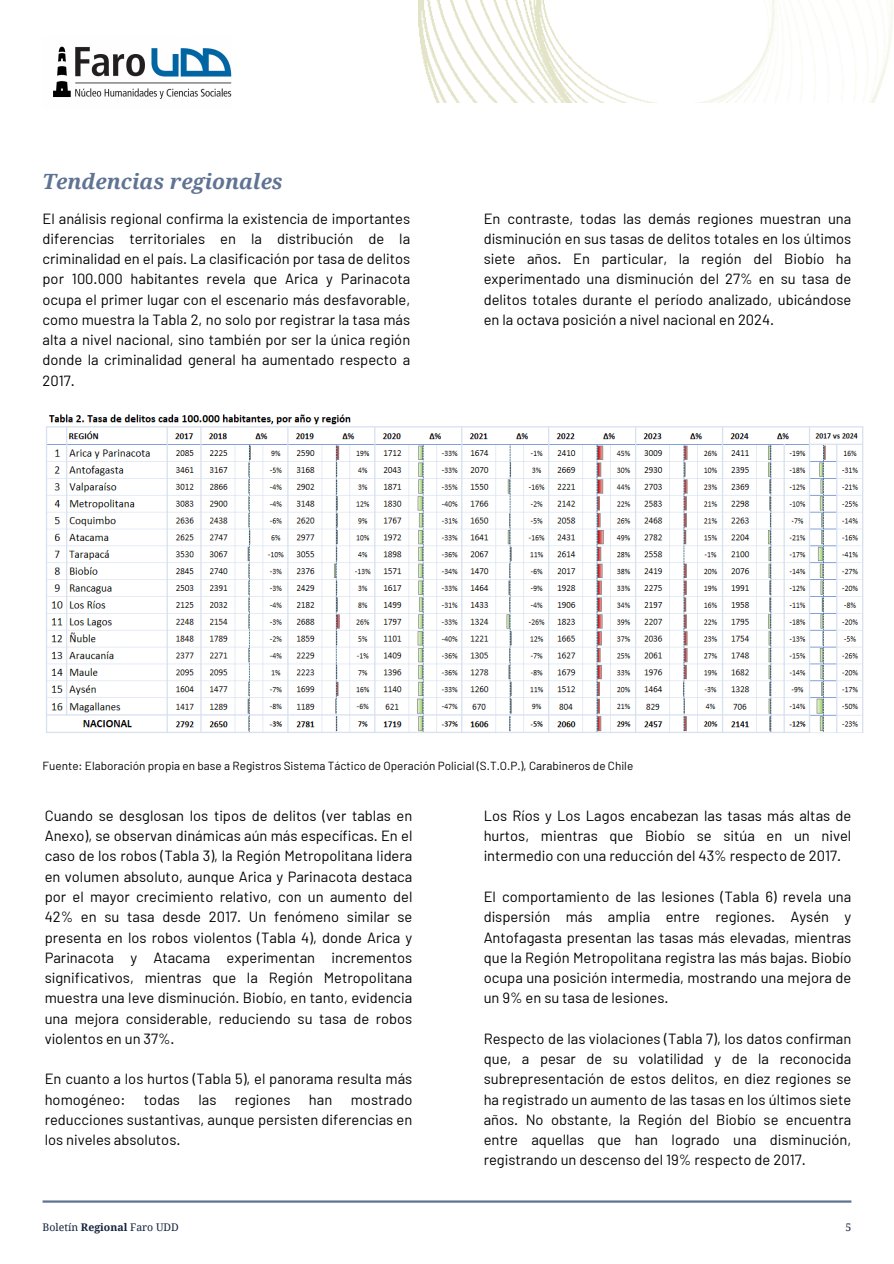
<style>
.page{position:relative;width:894px;height:1264px;background:#fff}
.page>*{position:absolute;margin:0;border:0;box-sizing:border-box;transform-origin:0 0}
.t1{font:italic 700 21px "Noto Serif";color:#5f7393}
.t2{font:14.7px/20.2px "Barlow";color:#000;text-align:justify}
.t3{font:11.7px "Barlow";color:#000}
.t4{font:10.5px "Noto Serif";color:#15233d}
.s1{font-weight:700}
</style>
<div class="page">
<hr style="left:43px;top:1200px;width:808px;height:2px;background:#5f7393">
<img style="left:53px;top:46px;width:179px;height:53px">
<img style="left:418px;top:0;width:475px;height:102px">
<img style="left:46px;top:414px;width:817px;height:319px">
<p class="t1" style="left:43px;top:167px;width:242px">Tendencias regionales</p>
<h2 class="t2" style="left:43px;top:207px;width:369px">El análisis regional confirma la existencia de importantes diferencias territoriales en la distribución de la criminalidad en el país. La clasificación por tasa de delitos por 100.000 habitantes revela que Arica y Parinacota ocupa el primer lugar con el escenario más desfavorable, como muestra la Tabla 2, no solo por registrar la tasa más alta a nivel nacional, sino también por ser la única región donde la criminalidad general ha aumentado respecto a 2017.</h2>
<h3 class="t2" style="left:483px;top:207px;width:369px">En contraste, todas las demás regiones muestran una disminución en sus tasas de delitos totales en los últimos siete años. En particular, la región del Biobío ha experimentado una disminución del 27% en su tasa de delitos totales durante el período analizado, ubicándose en la octava posición a nivel nacional en 2024.</h3>
<p class="t3" style="left:43px;top:757px;width:592px">Fuente: Elaboración propia en base a Registros Sistema Táctico de Operación Policial (S.T.O.P.), Carabineros de Chile</p>
<h2 class="t2" style="left:45px;top:805px;width:369px">Cuando se desglosan los tipos de delitos (ver tablas en Anexo), se observan dinámicas aún más específicas. En el caso de los robos (Tabla 3), la Región Metropolitana lidera en volumen absoluto, aunque Arica y Parinacota destaca por el mayor crecimiento relativo, con un aumento del 42% en su tasa desde 2017. Un fenómeno similar se presenta en los robos violentos (Tabla 4), donde Arica y Parinacota y Atacama experimentan incrementos significativos, mientras que la Región Metropolitana muestra una leve disminución. Biobío, en tanto, evidencia una mejora considerable, reduciendo su tasa de robos violentos en un 37%.</h2>
<h2 class="t2" style="left:45px;top:1068px;width:369px">En cuanto a los hurtos (Tabla 5), el panorama resulta más homogéneo:</h2>
<h2 class="t2" style="left:45px;top:1088px;width:369px;text-indent:306px">mostrado reducciones sustantivas, aunque persisten diferencias en los niveles absolutos.</h2>
<h2 class="t2" style="left:144px;top:1088px;width:37px">todas</h2>
<h2 class="t2" style="left:198px;top:1088px;width:20px">las</h2>
<h2 class="t2" style="left:235px;top:1088px;width:57px">regiones</h2>
<h2 class="t2" style="left:309px;top:1088px;width:25px">han</h2>
<h2 class="t2" style="left:483px;top:805px;width:369px">Los Ríos y Los Lagos encabezan las tasas más altas de hurtos, mientras que Biobío se sitúa en un nivel intermedio con una reducción del 43% respecto de 2017.</h2>
<h2 class="t2" style="left:483px;top:886px;width:369px">El comportamiento de las lesiones (Tabla 6) revela una dispersión más amplia entre regiones. Aysén y Antofagasta presentan las tasas más elevadas, mientras que la Región Metropolitana registra las más bajas. Biobío ocupa una posición intermedia, mostrando una mejora de un 9% en su tasa de lesiones.</h2>
<h2 class="t2" style="left:483px;top:1027px;width:369px">Respecto de las violaciones (Tabla 7), los datos confirman que, a pesar de su volatilidad y de la reconocida subrepresentación de estos delitos, en diez regiones se ha registrado un aumento de las tasas en los últimos siete años. No obstante, la Región del Biobío se encuentra entre aquellas que han logrado una disminución, registrando un descenso del 19% respecto de 2017.</h2>
<h1 class="t4" style="left:43px;top:1219px;width:138px">Boletín <span class="s1">Regional</span> Faro UDD</h1>
<h2 class="t4" style="left:845px;top:1219px;width:7px">5</h2>
</div>
